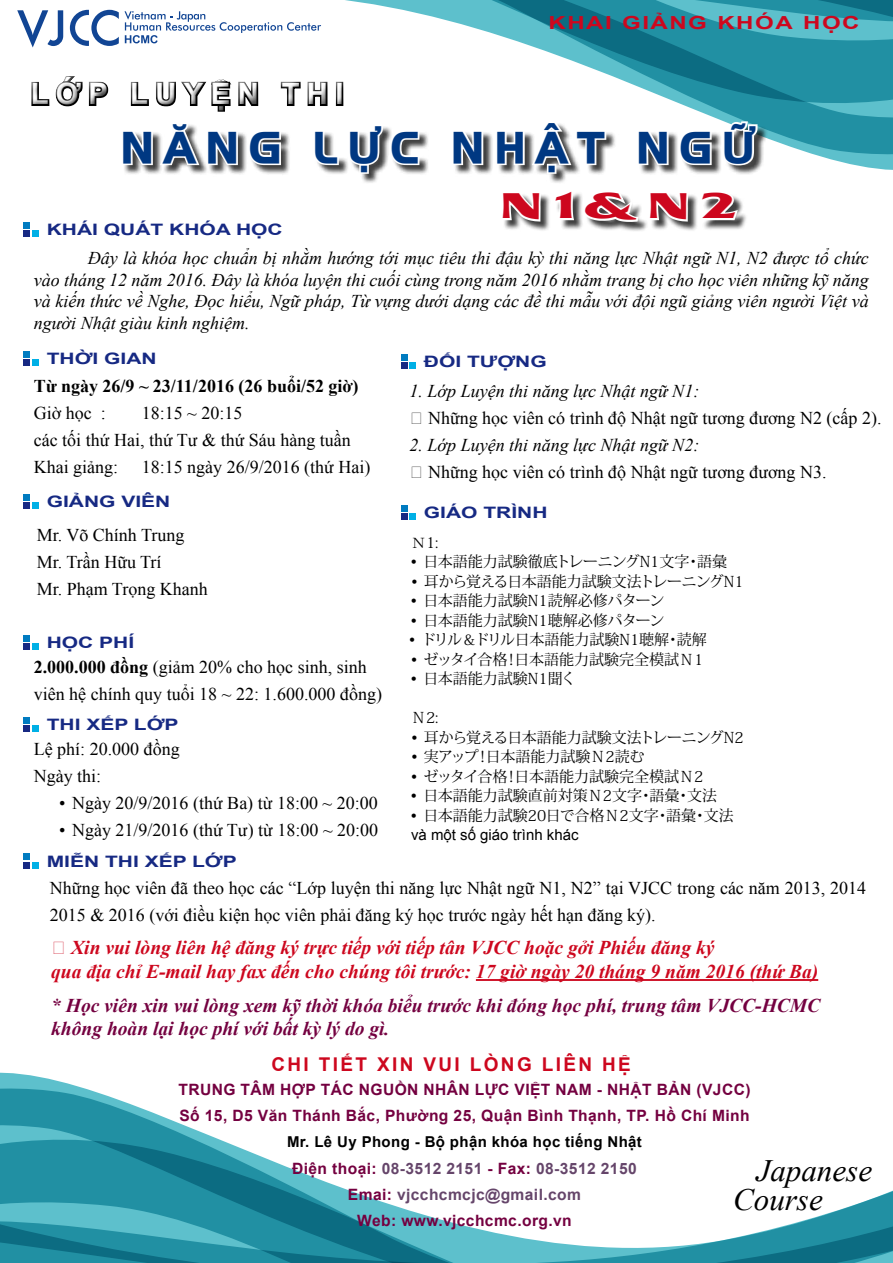
<style>
.page{position:relative;width:893px;height:1263px;background:#fff}
.page>*{position:absolute;margin:0;border:0;box-sizing:border-box;transform-origin:0 0}
.t1{font:43.5px "UTM Hanzel";letter-spacing:.25em;color:#003882}
.t2{font:43.5px "UTM Brewers KT";color:#cd071e}
.t3{font:italic 31.05px/29px "Times New Roman";color:#000}
.t4{font:700 29.25px "Arial";letter-spacing:.25em;color:#fff}
.t5{font:italic 700 19.5px/23.4px "Times New Roman";color:#cd071e}
.t6{font:italic 700 19.5px/23.4px "Times New Roman";color:#740040}
.t7{font:700 18.9px "Arial";letter-spacing:.125em;color:#cd071e}
.t8{font:18px/27px "Times New Roman";color:#000}
.t9{font:italic 18px/21.6px "Times New Roman";color:#000;text-align:justify}
.t10{font:700 18px "Times New Roman";color:#000}
.t11{font:18px "Arial Bold MT SC800";letter-spacing:.065em;color:#cd071e;scale:1.33 1}
.t12{font:700 15.75px "Arial";color:#162983;scale:1.33 1}
.t13{font:700 15.6px/26.2px "Arial";letter-spacing:.025em;color:#740040}
.t14{font:15px "Koz Min Pro";color:#000}
.t15{font:700 15px "Arial";letter-spacing:.025em;color:#000}
.t16{font:15px "Arial";color:#000}
.s1{font-weight:700}
.s2{font-family:"MS Mincho"}
.s3{color:#65456a}
</style>
<div class="page">
<svg style="left:0;top:1072px;width:83px;height:16px"></svg>
<svg style="left:0;top:1088px;width:206px;height:46px;fill:#2190a3"></svg>
<svg style="left:0;top:1134px;width:893px;height:129px"></svg>
<svg style="left:813px;top:154px;width:80px;height:16px"></svg>
<svg style="left:693px;top:109px;width:200px;height:45px;background:#3ea2b2"></svg>
<svg style="left:345px;top:0;width:548px;height:109px"></svg>
<div style="left:19px;top:67px;width:332px;height:44px;background:#fff"></div>
<div style="left:23px;top:70px;width:333px;height:54px;background:#000;opacity:.75"></div>
<div style="left:123px;top:122px;width:645px;height:62px;background:#000;opacity:.75"></div>
<svg style="left:120px;top:121px;width:120px;height:46px"></svg>
<svg style="left:247px;top:128px;width:36px;height:39px"></svg>
<svg style="left:312px;top:128px;width:29px;height:39px"></svg>
<svg style="left:347px;top:123px;width:74px;height:53px"></svg>
<svg style="left:450px;top:128px;width:35px;height:39px"></svg>
<svg style="left:494px;top:122px;width:114px;height:54px"></svg>
<svg style="left:636px;top:128px;width:34px;height:39px"></svg>
<svg style="left:677px;top:128px;width:36px;height:39px"></svg>
<svg style="left:721px;top:119px;width:38px;height:49px"></svg>
<div style="left:503px;top:190px;width:245px;height:42px;background:#000;opacity:.75"></div>
<svg style="left:503px;top:190px;width:40px;height:33px"></svg>
<svg style="left:550px;top:190px;width:140px;height:34px"></svg>
<svg style="left:696px;top:190px;width:44px;height:33px"></svg>
<svg style="left:17px;top:10px;width:46px;height:37px"></svg>
<svg style="left:70px;top:10px;width:251px;height:36px"></svg>
<div style="left:401px;top:362px;width:7px;height:7px;background:#172983"></div>
<div style="left:409px;top:362px;width:7px;height:7px;background:#00b0e6"></div>
<div style="left:401px;top:354px;width:7px;height:7px;background:#007bc0"></div>
<div style="left:23px;top:359px;width:7px;height:7px;background:#172983"></div>
<div style="left:32px;top:359px;width:7px;height:7px;background:#00b0e6"></div>
<div style="left:23px;top:351px;width:7px;height:7px;background:#007bc0"></div>
<div style="left:23px;top:502px;width:7px;height:7px;background:#172983"></div>
<div style="left:32px;top:502px;width:7px;height:7px;background:#00b0e6"></div>
<div style="left:23px;top:494px;width:7px;height:7px;background:#007bc0"></div>
<div style="left:401px;top:513px;width:7px;height:7px;background:#172983"></div>
<div style="left:409px;top:513px;width:7px;height:7px;background:#00b0e6"></div>
<div style="left:401px;top:505px;width:7px;height:7px;background:#007bc0"></div>
<div style="left:23px;top:725px;width:7px;height:7px;background:#172983"></div>
<div style="left:32px;top:725px;width:7px;height:7px;background:#00b0e6"></div>
<div style="left:23px;top:717px;width:7px;height:7px;background:#007bc0"></div>
<div style="left:23px;top:643px;width:7px;height:7px;background:#172983"></div>
<div style="left:32px;top:643px;width:7px;height:7px;background:#00b0e6"></div>
<div style="left:23px;top:635px;width:7px;height:7px;background:#007bc0"></div>
<div style="left:23px;top:862px;width:7px;height:6px;background:#172983"></div>
<div style="left:32px;top:862px;width:7px;height:6px;background:#00b0e6"></div>
<div style="left:23px;top:854px;width:7px;height:6px;background:#007bc0"></div>
<div style="left:23px;top:230px;width:7px;height:7px;background:#172983"></div>
<div style="left:32px;top:230px;width:7px;height:7px;background:#00b0e6"></div>
<div style="left:23px;top:222px;width:7px;height:7px;background:#007bc0"></div>
<hr style="left:476px;top:979px;width:342px;height:2px;background:#cd071e">
<p class="t11" style="left:549px;top:10px;width:235px">KHAI GIẢNG KHÓA HỌC</p>
<h3 class="t4" style="left:31px;top:75px;width:314px">LỚP LUYỆN THI</h3>
<h1 class="t1" style="left:121px;top:116px;width:635px">NĂNG LỰC NHẬT NGỮ</h1>
<h1 class="t2" style="left:500px;top:175px;width:238px">N1&amp;N2</h1>
<p class="t12" style="left:47px;top:219px;width:179px">KHÁI QUÁT KHÓA HỌC</p>
<p class="t9" style="left:34px;top:247px;width:837px;text-indent:54px">Đây là khóa học chuẩn bị nhằm hướng tới mục tiêu thi đậu kỳ thi năng lực Nhật ngữ N1, N2 được tổ chức vào tháng 12 năm 2016. Đây là khóa luyện thi cuối cùng trong năm 2016 nhằm trang bị cho học viên những kỹ năng và kiến thức về Nghe, Đọc hiểu, Ngữ pháp, Từ vựng dưới dạng các đề thi mẫu với đội ngũ giảng viên người Việt và người Nhật giàu kinh nghiệm.</p>
<p class="t12" style="left:47px;top:348px;width:84px">THỜI GIAN</p>
<p class="t12" style="left:424px;top:351px;width:94px">ĐỐI TƯỢNG</p>
<p class="t10" style="left:34px;top:373px;width:326px">Từ ngày 26/9 ~ 23/11/2016 (26 buổi/52 giờ)</p>
<p class="t8" style="left:34px;top:399px;width:74px">Giờ học :</p>
<p class="t8" style="left:34px;top:399px;width:319px;text-indent:108px">18:15 ~ 20:15<br>các tối thứ Hai, thứ Tư &amp; thứ Sáu hàng tuần<br>Khai giảng:</p>
<p class="t8" style="left:142px;top:453px;width:230px">18:15 ngày 26/9/2016 (thứ Hai)</p>
<p class="t12" style="left:47px;top:491px;width:94px">GIẢNG VIÊN</p>
<p class="t8" style="left:37px;top:521px;width:173px">Mr. Võ Chính Trung<br>Mr. Trần Hữu Trí<br>Mr. Phạm Trọng Khanh</p>
<p class="t12" style="left:47px;top:632px;width:67px">HỌC PHÍ</p>
<p class="t8" style="left:34px;top:653px;width:350px"><span class="s1">2.000.000 đồng</span> (giảm 20% cho học sinh, sinh viên hệ chính quy tuổi 18 ~ 22: 1.600.000 đồng)</p>
<p class="t12" style="left:47px;top:714px;width:101px">THI XẾP LỚP</p>
<p class="t8" style="left:34px;top:735px;width:147px">Lệ phí: 20.000 đồng<br>Ngày thi:</p>
<p class="t8" style="left:59px;top:789px;width:320px">• Ngày 20/9/2016 (thứ Ba) từ 18:00 ~ 20:00</p>
<p class="t8" style="left:59px;top:816px;width:320px">• Ngày 21/9/2016 (thứ Tư) từ 18:00 ~ 20:00</p>
<p class="t12" style="left:47px;top:850px;width:145px">MIỄN THI XẾP LỚP</p>
<p class="t9" style="left:410px;top:379px;width:291px">1. Lớp Luyện thi năng lực Nhật ngữ N1:</p>
<p class="t8" style="left:410px;top:404px;width:474px">　 Những học viên có trình độ Nhật ngữ tương đương N2 (cấp 2).</p>
<p class="t9" style="left:410px;top:433px;width:291px">2. Lớp Luyện thi năng lực Nhật ngữ N2:</p>
<p class="t8" style="left:410px;top:458px;width:419px">　 Những học viên có trình độ Nhật ngữ tương đương N3.</p>
<p class="t12" style="left:424px;top:502px;width:94px">GIÁO TRÌNH</p>
<p class="t14" style="left:411px;top:532px;width:29px"><span class="s2">Ｎ</span>1:</p>
<p class="t14" style="left:411px;top:551px;width:318px">• 日本語能力試験徹底トレーニングN1文字・語彙</p>
<p class="t14" style="left:411px;top:571px;width:334px">• 耳から覚える日本語能力試験文法トレーニングN1</p>
<p class="t14" style="left:411px;top:590px;width:255px">• 日本語能力試験N1読解必修パターン</p>
<p class="t14" style="left:411px;top:610px;width:255px">• 日本語能力試験N1聴解必修パターン</p>
<p class="t14" style="left:409px;top:629px;width:299px">• ドリル＆ドリル日本語能力試験N1聴解・読解</p>
<p class="t14" style="left:411px;top:649px;width:294px">• ゼッタイ合格！日本語能力試験完全模試Ｎ1</p>
<p class="t14" style="left:411px;top:668px;width:167px">• 日本語能力試験N1聞く</p>
<p class="t14" style="left:411px;top:707px;width:29px">Ｎ2:</p>
<p class="t14" style="left:411px;top:727px;width:334px">• 耳から覚える日本語能力試験文法トレーニングN2</p>
<p class="t14" style="left:411px;top:746px;width:235px">• 実アップ！日本語能力試験Ｎ2読む</p>
<p class="t14" style="left:411px;top:766px;width:294px">• ゼッタイ合格！日本語能力試験完全模試Ｎ2</p>
<p class="t14" style="left:411px;top:785px;width:308px">• 日本語能力試験直前対策Ｎ2文字・語彙・文法</p>
<p class="t14" style="left:411px;top:805px;width:325px">• 日本語能力試験20日で合格Ｎ2文字・語彙・文法</p>
<p class="t16" style="left:411px;top:825px;width:169px">và một số giáo trình khác</p>
<p class="t8" style="left:50px;top:874px;width:817px">Những học viên đã theo học các “Lớp luyện thi năng lực Nhật ngữ N1, N2” tại VJCC trong các năm 2013, 2014<br>2015 &amp; 2016 (với điều kiện học viên phải đăng ký học trước ngày hết hạn đăng ký).</p>
<p class="t5" style="left:51px;top:936px;width:768px">※ Xin vui lòng liên hệ đăng ký trực tiếp với tiếp tân VJCC hoặc gởi Phiếu đăng ký<br>qua địa chỉ E-mail hay fax đến cho chúng tôi trước: 17 giờ ngày 20 tháng 9 năm 2016 (thứ Ba)</p>
<p class="t6" style="left:51px;top:993px;width:770px">* Học viên xin vui lòng xem kỹ thời khóa biểu trước khi đóng học phí, trung tâm VJCC-HCMC không hoàn lại học phí với bất kỳ lý do gì.</p>
<p class="t7" style="left:271px;top:1051px;width:361px">CHI TIẾT XIN VUI LÒNG LIÊN HỆ</p>
<p class="t13" style="left:178px;top:1077px;width:574px">TRUNG TÂM HỢP TÁC NGUỒN NHÂN LỰC VIỆT NAM - NHẬT BẢN (VJCC)<br>Số 15, D5 Văn Thánh Bắc, Phường 25, Quận Bình Thạnh, TP. Hồ Chí Minh</p>
<p class="t15" style="left:287px;top:1132px;width:356px">Mr. Lê Uy Phong - Bộ phận khóa học tiếng Nhật</p>
<p class="t13" style="left:292px;top:1155px;width:346px;text-align:center">Điện thoại: <span class="s3">08-3512 2151</span> - Fax: <span class="s3">08-3512 2150<br></span>Emai: <span class="s3">vjcchcmcjc@gmail.com<br></span>Web: www.vjcchcmc.org.vn</p>
<h2 class="t3" style="left:733px;top:1156px;width:140px;text-indent:23px">Japanese<br>Course</h2>
</div>
